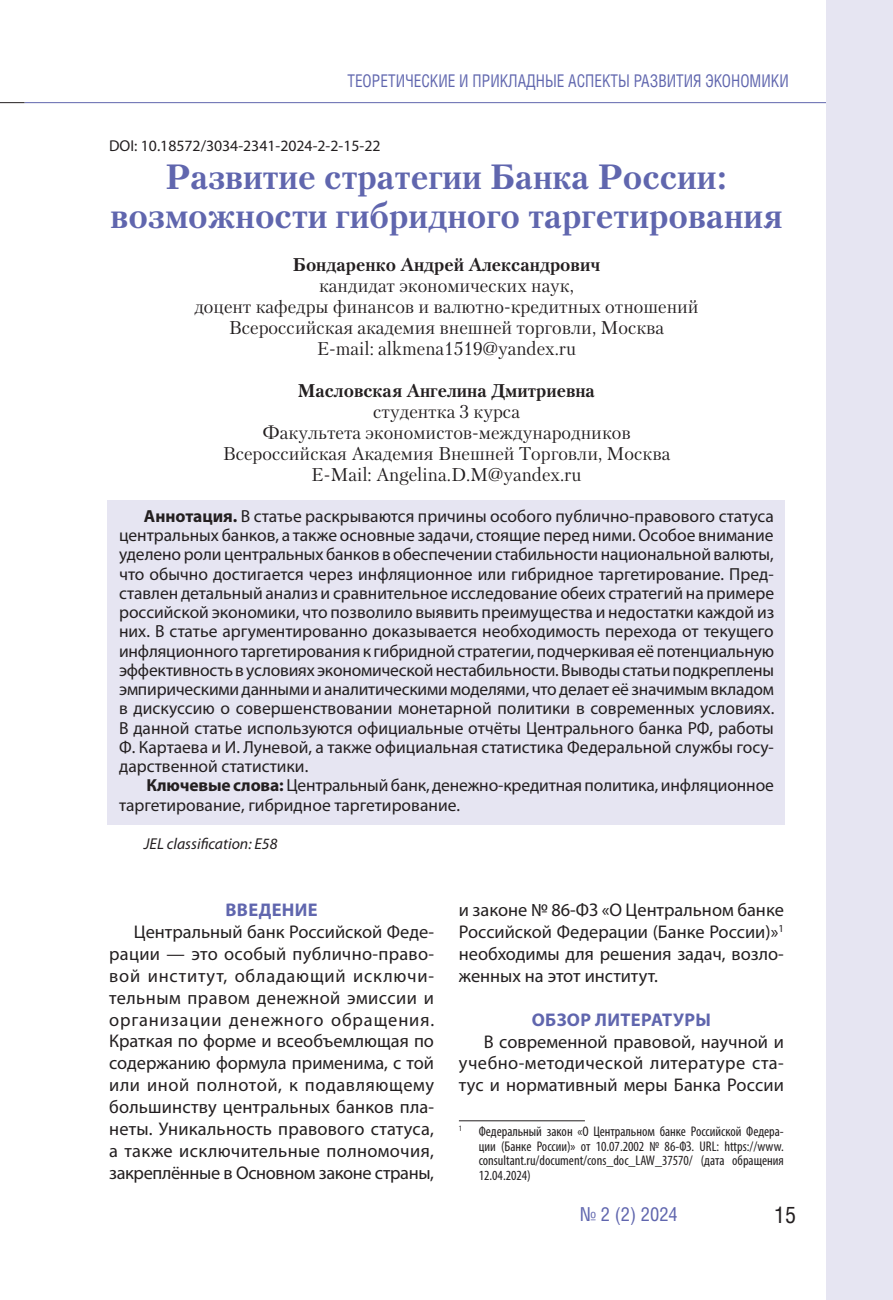
<style>
.page{position:relative;width:893px;height:1300px;background:#fff}
.page>*{position:absolute;margin:0;border:0;box-sizing:border-box;transform-origin:0 0}
.t1{font:700 35px/38.5px "Petersburg C";color:#6066ae;text-align:center}
.t2{font:22.75px "Helios Cond";color:#231f20}
.t3{font:19.25px "Helios Cond";color:#6066ae}
.t4{font:18.38px/21.9px "Myriad Pro";color:#231f20;text-align:justify}
.t5{font:18.38px/21px "Petersburg C";color:#231f20;text-align:center}
.t6{font:700 18.38px "Petersburg C";color:#231f20}
.t7{font:700 18.38px "Myriad Pro";letter-spacing:.02em;color:#6066ae}
.t8{font:17.5px/19.2px "Myriad Pro";letter-spacing:-.005em;color:#231f20;text-align:justify}
.t9{font:17.5px "Helios Cond";color:#6066ae;scale:.9 1}
.t10{font:15.75px "Myriad Pro";color:#231f20}
.t11{font:italic 15.75px "Myriad Pro";color:#231f20}
.t12{font:condensed 14px/14.9px "Myriad Pro";color:#231f20;text-align:justify}
.s1{font-weight:700}
</style>
<div class="page">
<svg style="left:0;top:102px;width:25px;height:1px"></svg>
<hr style="left:25px;top:102px;width:868px;height:1px;background:#6066ae">
<div style="left:826px;top:0;width:67px;height:1300px;background:#e6e5f2"></div>
<div style="left:107px;top:500px;width:678px;height:324px;background:#e6e5f2"></div>
<hr style="left:459px;top:1120px;width:126px;height:1px;background:#231f20">
<p class="t9" style="left:347px;top:70px;width:492px">ТЕОРЕТИЧЕСКИЕ И ПРИКЛАДНЫЕ АСПЕКТЫ РАЗВИТИЯ ЭКОНОМИКИ</p>
<p class="t10" style="left:109px;top:136px;width:273px">DOI: 10.18572/3034-2341-2024-2-2-15-22</p>
<h1 class="t1" style="left:111px;top:158px;width:673px">Развитие стратегии Банка России: возможности гибридного таргетирования</h1>
<p class="t6" style="left:293px;top:254px;width:309px">Бондаренко Андрей Александрович</p>
<p class="t5" style="left:194px;top:274px;width:506px">кандидат экономических наук,<br>доцент кафедры финансов и валютно-кредитных отношений Всероссийская академия внешней торговли, Москва<br>E-mail: alkmena1519@yandex.ru</p>
<p class="t6" style="left:298px;top:380px;width:299px">Масловская Ангелина Дмитриевна</p>
<p class="t5" style="left:223px;top:400px;width:449px">студентка 3 курса<br>Факультета экономистов-международников Всероссийская Академия Внешней Торговли, Москва E-Mail: Angelina.D.M@yandex.ru</p>
<p class="t8" style="left:119px;top:506px;width:657px;text-indent:25px"><span class="s1">Аннотация.</span> В статье раскрываются причины особого публично-правового статуса центральных банков, а также основные задачи, стоящие перед ними. Особое внимание уделено роли центральных банков в обеспечении стабильности национальной валюты, что обычно достигается через инфляционное или гибридное таргетирование. Пред&shy;ставлен детальный анализ и сравнительное исследование обеих стратегий на примере российской экономики, что позволило выявить преимущества и недостатки каждой из них. В статье аргументированно доказывается необходимость перехода от текущего инфляционного таргетирования к гибридной стратегии, подчеркивая её потенциальную эффективность в условиях экономической нестабильности. Выводы статьи подкреплены эмпирическими данными и аналитическими моделями, что делает её значимым вкладом в дискуссию о совершенствовании монетарной политики в современных условиях.<br>В данной статье используются официальные отчёты Центрального банка РФ, работы Ф. Картаева и И. Луневой, а также официальная статистика Федеральной службы госу&shy;дарственной статистики.</p>
<p class="t8" style="left:119px;top:775px;width:656px;text-indent:27px"><span class="s1">Ключевые слова:</span> Центральный банк, денежно-кредитная политика, инфляционное таргетирование, гибридное таргетирование.</p>
<p class="t11" style="left:144px;top:834px;width:135px">JEL classification: Е58</p>
<p class="t7" style="left:225px;top:898px;width:94px">ВВЕДЕНИЕ</p>
<p class="t4" style="left:109px;top:921px;width:327px;text-indent:25px">Центральный банк Российской Феде&shy;рации — это особый публично-право&shy;вой институт, обладающий исключи&shy;тельным правом денежной эмиссии и организации денежного обращения.<br>Краткая по форме и всеобъемлющая по содержанию формула применима, с той или иной полнотой, к подавляющему большинству центральных банков пла&shy;неты. Уникальность правового статуса, а также исключительные полномочия, закреплённые в Основном законе страны,</p>
<p class="t4" style="left:459px;top:899px;width:326px">и законе № 86-ФЗ «О Центральном банке Российской Федерации (Банке России)»<sup>1 </sup>необходимы для решения задач, возло&shy;женных на этот институт.</p>
<p class="t7" style="left:532px;top:1007px;width:181px">ОБЗОР ЛИТЕРАТУРЫ</p>
<p class="t4" style="left:459px;top:1030px;width:327px;text-indent:25px">В современной правовой, научной и учебно-методической литературе ста&shy;тус и нормативный меры Банка России</p>
<p class="t12" style="left:479px;top:1123px;width:307px;text-indent:-20px"><sup>1</sup> Федеральный закон «О Центральном банке Российской Федера&shy;ции (Банке России)» от 10.07.2002 № 86-ФЗ. URL: https://www. consultant.ru/document/cons_doc_LAW_37570/ (дата обращения 12.04.2024)</p>
<p class="t3" style="left:580px;top:1203px;width:99px">№ 2 (2) 2024</p>
<h2 class="t2" style="left:774px;top:1200px;width:23px">15</h2>
</div>
